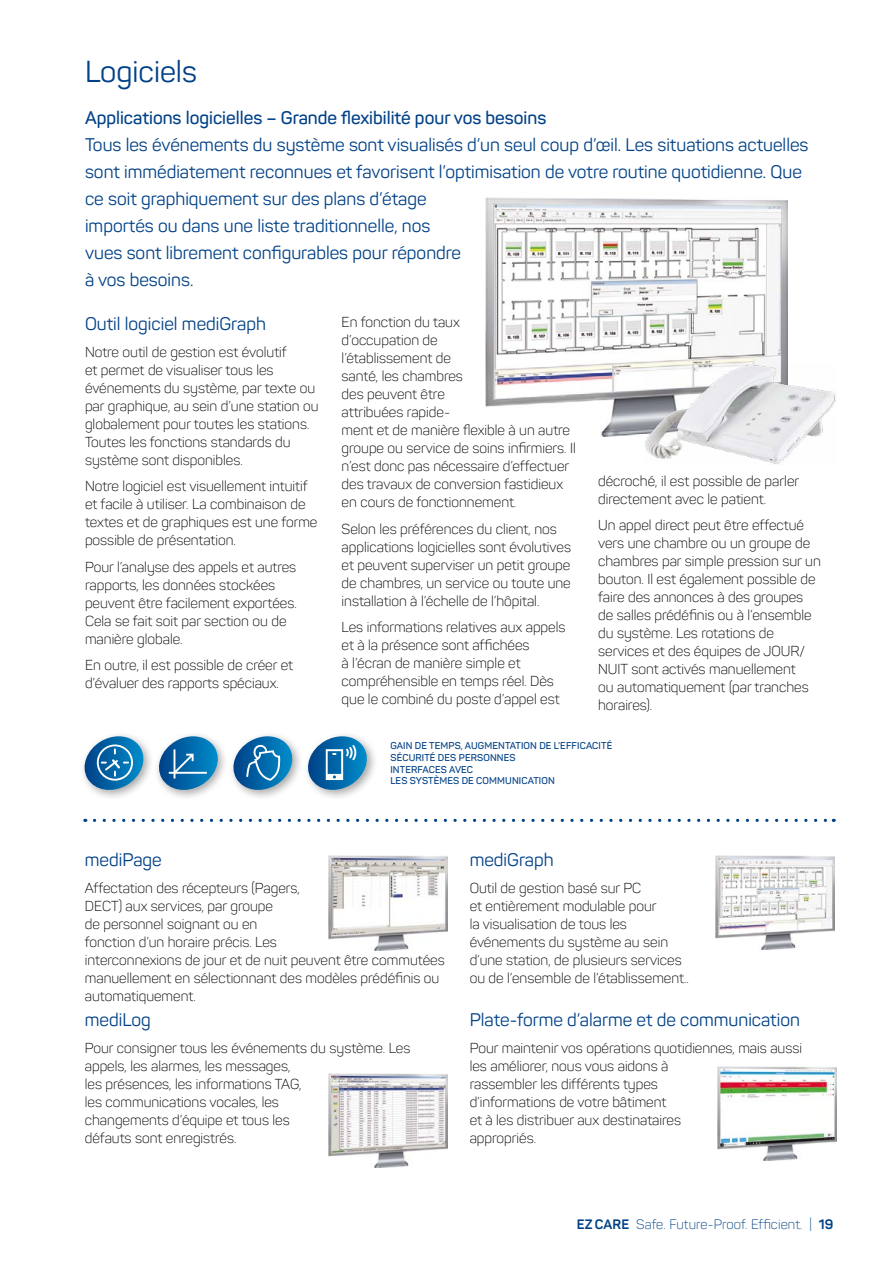
<style>
.page{position:relative;width:893px;height:1263px;background:#fff}
.page>*{position:absolute;margin:0;border:0;box-sizing:border-box;transform-origin:0 0}
.t1{font:30px "Panton";color:#004187}
.t2{font:18px/27px "Panton";color:#004187}
.t3{font:600 18px "Panton";color:#004187}
.t4{font:300 14.25px/18px "Panton";color:#000}
.t5{font:300 13.5px "Panton";letter-spacing:.005em;color:#004187}
.t6{font:600 9.75px/11.7px "Panton";letter-spacing:.015em;color:#004187}
.s1{font-weight:700}
</style>
<div class="page">
<img style="left:486px;top:198px;width:302px;height:238px">
<img style="left:329px;top:1074px;width:119px;height:94px">
<img style="left:716px;top:855px;width:119px;height:94px">
<img style="left:329px;top:856px;width:119px;height:94px">
<img style="left:718px;top:1067px;width:119px;height:94px">
<img style="left:645px;top:364px;width:191px;height:101px">
<div style="left:154px;top:731px;width:75px;height:70px;background:#000;opacity:.35"></div>
<svg style="left:155px;top:736px;width:67px;height:57px"></svg>
<div style="left:303px;top:731px;width:75px;height:70px;background:#000;opacity:.35"></div>
<svg style="left:304px;top:736px;width:67px;height:57px"></svg>
<div style="left:228px;top:731px;width:75px;height:70px;background:#000;opacity:.35"></div>
<svg style="left:229px;top:736px;width:67px;height:57px"></svg>
<div style="left:80px;top:731px;width:75px;height:70px;background:#000;opacity:.35"></div>
<svg style="left:80px;top:736px;width:68px;height:57px"></svg>
<svg style="left:94px;top:819px;width:740px;height:3px"></svg>
<h1 class="t1" style="left:85px;top:53px;width:113px">Logiciels</h1>
<p class="t3" style="left:85px;top:106px;width:463px">Applications logicielles – Grande flexibilité pour vos besoins</p>
<p class="t2" style="left:85px;top:131px;width:725px">Tous les événements du système sont visualisés d’un seul coup d’œil. Les situations actuelles sont immédiatement reconnues et favorisent l’optimisation de votre routine quotidienne. Que ce soit graphiquement sur des plans d’étage<br>importés ou dans une liste traditionnelle, nos<br>vues sont librement configurables pour répondre<br>à vos besoins.</p>
<p class="t2" style="left:85px;top:310px;width:182px">Outil logiciel mediGraph</p>
<p class="t4" style="left:85px;top:343px;width:235px">Notre outil de gestion est évolutif<br>et permet de visualiser tous les événements du système, par texte ou par graphique, au sein d’une station ou globalement pour toutes les stations.<br>Toutes les fonctions standards du système sont disponibles.</p>
<p class="t4" style="left:85px;top:477px;width:234px">Notre logiciel est visuellement intuitif et facile à utiliser. La combinaison de textes et de graphiques est une forme possible de présentation.</p>
<p class="t4" style="left:85px;top:558px;width:213px">Pour l’analyse des appels et autres rapports, les données stockées peuvent être facilement exportées.<br>Cela se fait soit par section ou de manière globale.</p>
<p class="t4" style="left:85px;top:656px;width:209px">En outre, il est possible de créer et d’évaluer des rapports spéciaux.</p>
<p class="t4" style="left:342px;top:313px;width:236px">En fonction du taux<br>d’occupation de<br>l’établissement de<br>santé, les chambres<br>des peuvent être<br>attribuées rapide-<br>ment et de manière flexible à un autre groupe ou service de soins infirmiers. Il n’est donc pas nécessaire d’effectuer des travaux de conversion fastidieux en cours de fonctionnement.</p>
<p class="t4" style="left:342px;top:520px;width:231px">Selon les préférences du client, nos applications logicielles sont évolutives et peuvent superviser un petit groupe de chambres, un service ou toute une installation à l’échelle de l’hôpital.</p>
<p class="t4" style="left:342px;top:618px;width:225px">Les informations relatives aux appels et à la présence sont affichées<br>à l’écran de manière simple et compréhensible en temps réel. Dès que le combiné du poste d’appel est</p>
<p class="t4" style="left:598px;top:472px;width:203px">décroché, il est possible de parler directement avec le patient.</p>
<p class="t4" style="left:598px;top:516px;width:224px">Un appel direct peut être effectué vers une chambre ou un groupe de chambres par simple pression sur un bouton. Il est également possible de faire des annonces à des groupes de salles prédéfinis ou à l’ensemble du système. Les rotations de services et des équipes de JOUR/<br>NUIT sont activés manuellement<br>ou automatiquement (par tranches horaires).</p>
<p class="t6" style="left:390px;top:740px;width:223px">GAIN DE TEMPS, AUGMENTATION DE L’EFFICACITÉ<br>SÉCURITÉ DES PERSONNES<br>INTERFACES AVEC<br>LES SYSTÈMES DE COMMUNICATION</p>
<p class="t2" style="left:85px;top:846px;width:78px">mediPage</p>
<p class="t4" style="left:85px;top:878px;width:361px">Affectation des récepteurs (Pagers,<br>DECT) aux services, par groupe<br>de personnel soignant ou en<br>fonction d’un horaire précis. Les<br>interconnexions de jour et de nuit peuvent être commutées manuellement en sélectionnant des modèles prédéfinis ou automatiquement.</p>
<p class="t2" style="left:85px;top:1006px;width:68px">mediLog</p>
<p class="t4" style="left:85px;top:1039px;width:327px">Pour consigner tous les événements du système. Les appels, les alarmes, les messages,<br>les présences, les informations TAG,<br>les communications vocales, les<br>changements d’équipe et tous les<br>défauts sont enregistrés.</p>
<p class="t2" style="left:470px;top:846px;width:85px">mediGraph</p>
<p class="t4" style="left:470px;top:878px;width:221px">Outil de gestion basé sur PC<br>et entièrement modulable pour<br>la visualisation de tous les événements du système au sein d’une station, de plusieurs services ou de l’ensemble de l’établissement..</p>
<p class="t2" style="left:470px;top:1006px;width:332px">Plate-forme d’alarme et de communication</p>
<p class="t4" style="left:470px;top:1039px;width:334px">Pour maintenir vos opérations quotidiennes, mais aussi les améliorer, nous vous aidons à<br>rassembler les différents types<br>d’informations de votre bâtiment<br>et à les distribuer aux destinataires<br>appropriés.</p>
<p class="t5" style="left:577px;top:1216px;width:258px"><span class="s1">EZCARE</span> Safe. Future-Proof. Efficient. | <span class="s1">19</span></p>
</div>
